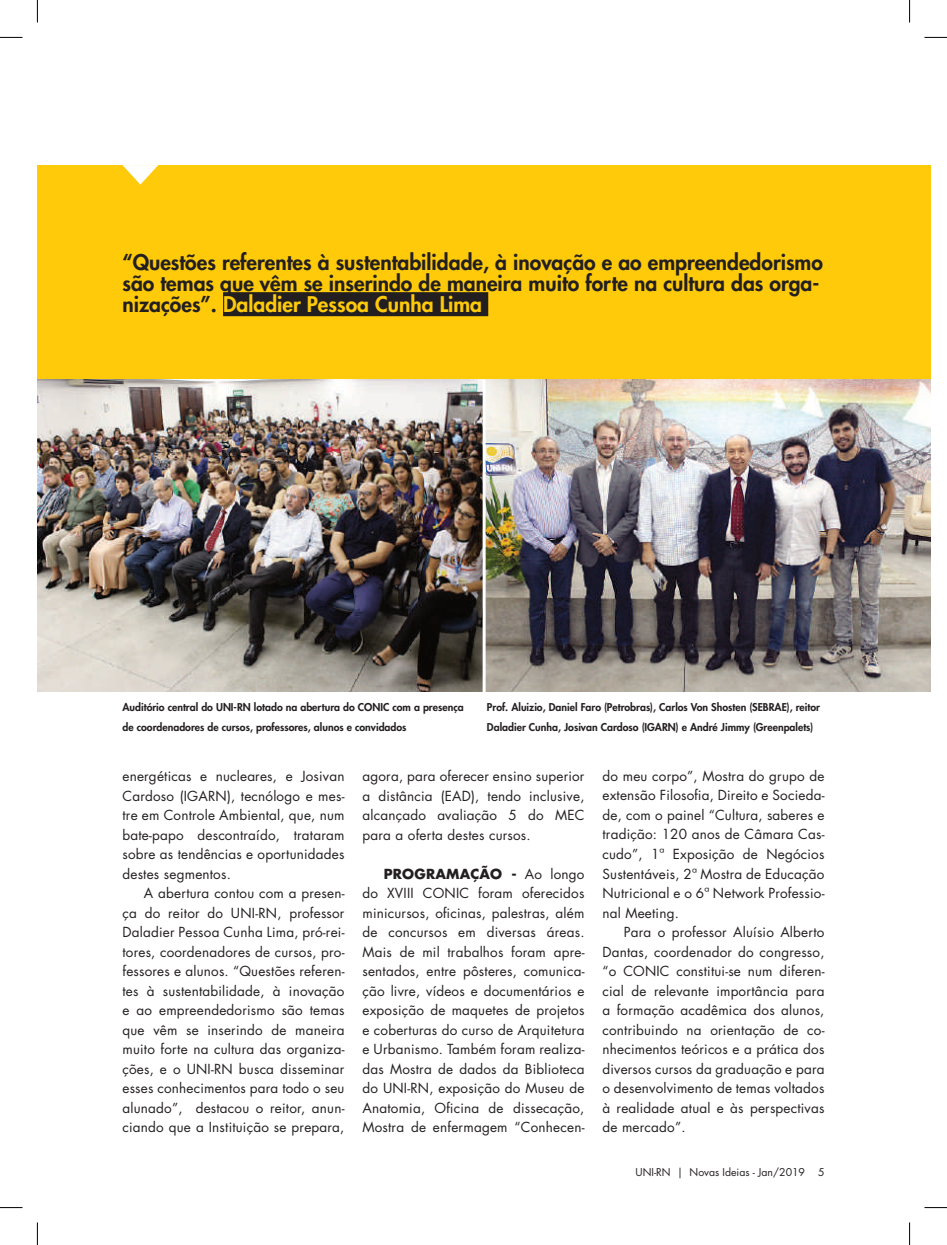
<style>
.page{position:relative;width:947px;height:1245px;background:#fff}
.page>*{position:absolute;margin:0;border:0;box-sizing:border-box;transform-origin:0 0}
.t1{font:800 21px/21px "Futura Std";color:#231f20}
.t2{font:13.5px/19.5px "Futura Std";letter-spacing:.015em;color:#231f20;text-align:justify}
.t3{font:800 10.5px/19.5px "Futura Std";color:#231f20}
.t4{font:10.5px "Futura Std";color:#231f20}
.s1{color:#feca0a}
.s2{font-weight:700}
</style>
<div class="page">
<div style="left:37px;top:165px;width:893px;height:214px;background:#feca0a"></div>
<div style="left:223px;top:292px;width:265px;height:24px;background:#231f20"></div>
<svg style="left:122px;top:165px;width:36px;height:19px"></svg>
<img style="left:37px;top:379px;width:893px;height:312px">
<hr style="left:482px;top:379px;width:3px;height:312px;background:#fff">
<svg style="left:0;top:37px;width:22px;height:1px"></svg>
<svg style="left:924px;top:37px;width:22px;height:1px"></svg>
<svg style="left:37px;top:0;width:1px;height:23px"></svg>
<svg style="left:37px;top:1222px;width:1px;height:22px"></svg>
<svg style="left:909px;top:0;width:1px;height:23px"></svg>
<svg style="left:909px;top:1222px;width:1px;height:22px"></svg>
<h1 class="t1" style="left:122px;top:251px;width:702px">“Questões referentes à sustentabilidade, à inovação e ao empreendedorismo são temas que vêm se inserindo de maneira muito forte na cultura das orga&shy;nizações”. <span class="s1">Daladier Pessoa Cunha Lima</span></h1>
<p class="t3" style="left:122px;top:697px;width:343px">Auditório central do UNI-RN lotado na abertura do CONIC com a presença de coordenadores de cursos, professores, alunos e convidados</p>
<p class="t3" style="left:487px;top:697px;width:334px">Prof. Aluizio, Daniel Faro (Petrobras), Carlos Von Shosten (SEBRAE), reitor<br>Daladier Cunha, Josivan Cardoso (IGARN) e André Jimmy (Greenpalets)</p>
<p class="t2" style="left:122px;top:766px;width:223px">energéticas e nucleares, e Josivan Cardoso (IGARN), tecnólogo e mes&shy;tre em Controle Ambiental, que, num bate-papo descontraído, trataram sobre as tendências e oportunidades destes segmentos.</p>
<p class="t2" style="left:122px;top:883px;width:223px;text-indent:21px">A abertura contou com a presen&shy;ça do reitor do UNI-RN, professor Daladier Pessoa Cunha Lima, pró-rei&shy;tores, coordenadores de cursos, pro&shy;fessores e alunos. “Questões referen&shy;tes à sustentabilidade, à inovação e ao empreendedorismo são temas que vêm se inserindo de maneira muito forte na cultura das organiza&shy;ções, e o UNI-RN busca disseminar esses conhecimentos para todo o seu alunado”, destacou o reitor, anun&shy;ciando que a Instituição se prepara,</p>
<p class="t2" style="left:362px;top:766px;width:223px">agora, para oferecer ensino superior a distância (EAD), tendo inclusive, alcançado avaliação 5 do MEC para a oferta destes cursos.</p>
<p class="t2" style="left:362px;top:863px;width:223px;text-indent:21px"><span class="s2">PROGRAMAÇÃO -</span> Ao longo do XVIII CONIC foram oferecidos minicursos, oficinas, palestras, além de concursos em diversas áreas.<br>Mais de mil trabalhos foram apre&shy;sentados, entre pôsteres, comunica&shy;ção livre, vídeos e documentários e exposição de maquetes de projetos e coberturas do curso de Arquitetura e Urbanismo. Também foram realiza&shy;das Mostra de dados da Biblioteca do UNI-RN, exposição do Museu de Anatomia, Oficina de dissecação, Mostra de enfermagem “Conhecen-</p>
<p class="t2" style="left:602px;top:766px;width:223px">do meu corpo”, Mostra do grupo de extensão Filosofia, Direito e Socieda&shy;de, com o painel “Cultura, saberes e tradição: 120 anos de Câmara Cas&shy;cudo”, 1ª Exposição de Negócios Sustentáveis, 2ª Mostra de Educação Nutricional e o 6ª Network Professio&shy;nal Meeting.</p>
<p class="t2" style="left:602px;top:922px;width:223px;text-indent:21px">Para o professor Aluísio Alberto Dantas, coordenador do congresso, “o CONIC constitui-se num diferen&shy;cial de relevante importância para a formação acadêmica dos alunos, contribuindo na orientação de co&shy;nhecimentos teóricos e a prática dos diversos cursos da graduação e para o desenvolvimento de temas voltados à realidade atual e às perspectivas de mercado”.</p>
<p class="t4" style="left:635px;top:1164px;width:190px">UNI-RN | Novas Ideias - Jan/2019 5</p>
</div>
